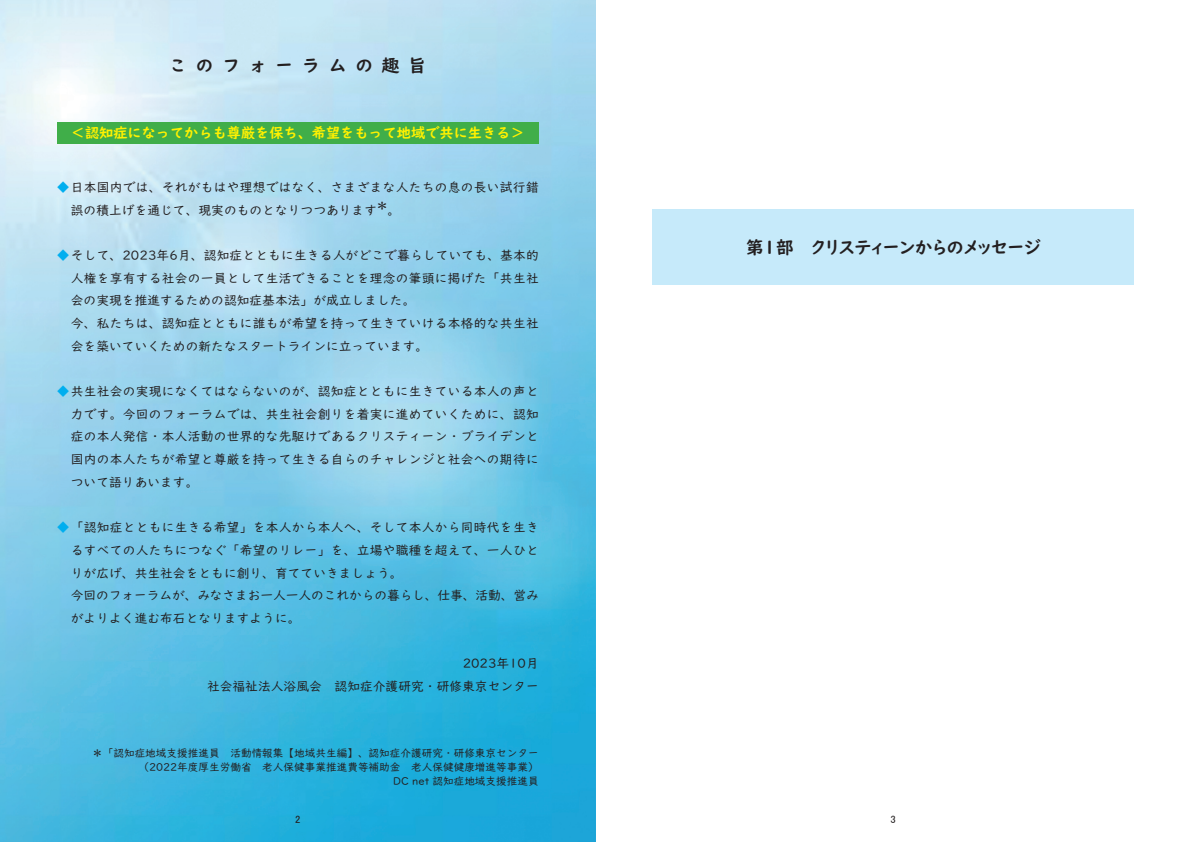
<style>
.page{position:relative;width:1191px;height:842px;background:#fff}
.page>*{position:absolute;margin:0;border:0;box-sizing:border-box;transform-origin:0 0}
.t1{font:700 17.7px "UD Digi Kyokasho Pro N";letter-spacing:-.135em;color:#231f20}
.t2{font:700 17.7px "UD Digi Kyokasho Pro N";letter-spacing:.5em;color:#231f20}
.t3{font:700 14.2px "UD Digi Kyokasho Pro N";color:#fff101}
.t4{font:12.8px/22.7px "UD Digi Kyokasho Pro N";letter-spacing:.01em;color:#231f20}
.t5{font:10.6px/14.2px "UD Digi Kyokasho Pro N";color:#231f20;text-align:right}
.t6{font:10.6px "MS P Gothic";color:#231f20}
.s1{color:#00aeef}
</style>
<div class="page">
<img style="left:0;top:0;width:595px;height:842px">
<div style="left:652px;top:209px;width:482px;height:76px;background:#c6eafa"></div>
<div style="left:57px;top:122px;width:481px;height:21px;background:#40ae49"></div>
<h1 class="t2" style="left:169px;top:51px;width:258px">このフォーラムの趣旨</h1>
<p class="t3" style="left:71px;top:121px;width:455px">＜認知症になってからも尊厳を保ち、希望をもって地域で共に生きる＞</p>
<p class="t4" style="left:71px;top:175px;width:469px;text-indent:-14px"><span class="s1">◆</span>日本国内では、それがもはや理想ではなく、さまざまな人たちの息の長い試行錯誤の積上げを通じて、現実のものとなりつつあります<sup>＊</sup>。</p>
<p class="t4" style="left:71px;top:243px;width:469px;text-indent:-14px"><span class="s1">◆</span>そして、2023年6月、認知症とともに生きる人がどこで暮らしていても、基本的人権を享有する社会の一員として生活できることを理念の筆頭に掲げた「共生社会の実現を推進するための認知症基本法」が成立しました。<br>今、私たちは、認知症とともに誰もが希望を持って生きていける本格的な共生社会を築いていくための新たなスタートラインに立っています。</p>
<p class="t4" style="left:71px;top:379px;width:469px;text-align:justify;text-indent:-14px"><span class="s1">◆</span>共生社会の実現になくてはならないのが、認知症とともに生きている本人の声と力です。今回のフォーラムでは、共生社会創りを着実に進めていくために、認知症の本人発信・本人活動の世界的な先駆けであるクリスティーン・ブライデンと国内の本人たちが希望と尊厳を持って生きる自らのチャレンジと社会への期待について語りあいます。</p>
<p class="t4" style="left:71px;top:515px;width:469px;text-indent:-14px"><span class="s1">◆</span>「認知症とともに生きる希望」を本人から本人へ、そして本人から同時代を生きるすべての人たちにつなぐ「希望のリレー」を、立場や職種を超えて、一人ひとりが広げ、共生社会をともに創り、育てていきましょう。<br>今回のフォーラムが、みなさまお一人一人のこれからの暮らし、仕事、活動、営みがよりよく進む布石となりますように。</p>
<p class="t4" style="left:207px;top:651px;width:333px;text-align:right">2023年10月<br>社会福祉法人浴風会　認知症介護研究・研修東京センター</p>
<h1 class="t1" style="left:745px;top:232px;width:297px">第１部　クリスティーンからのメッセージ</h1>
<p class="t5" style="left:92px;top:745px;width:448px">＊「認知症地域支援推進員　活動情報集【地域共生編】、認知症介護研究・研修東京センター（2022年度厚生労働省　老人保健事業推進費等補助金　老人保健健康増進等事業）<br>DC net 認知症地域支援推進員</p>
<p class="t6" style="left:295px;top:814px;width:7px">2</p>
<p class="t6" style="left:890px;top:814px;width:7px">3</p>
</div>
